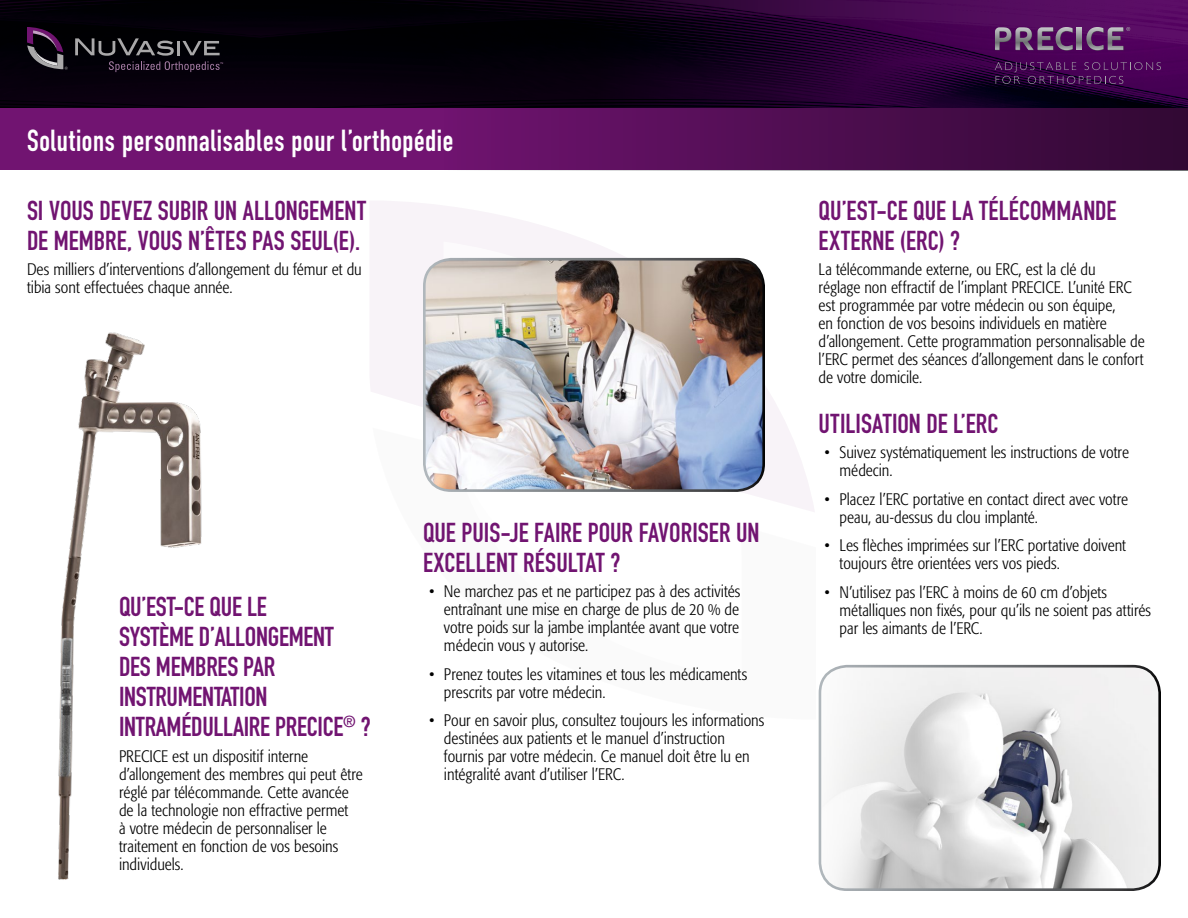
<style>
.page{position:relative;width:1188px;height:918px;background:#fff}
.page>*{position:absolute;margin:0;border:0;box-sizing:border-box;transform-origin:0 0}
.t1{font:30px "DIN Engschrift";letter-spacing:.02em;color:#fff;scale:.95 1}
.t2{font:27px/30px "DIN Engschrift Std";letter-spacing:-.005em;color:#711471}
.t3{font:300 condensed 16.5px/18px "Formata";color:#000}
</style>
<div class="page">
<img style="left:58px;top:332px;width:144px;height:548px">
<svg style="left:370px;top:201px;width:418px;height:227px"></svg>
<svg style="left:444px;top:242px;width:297px;height:17px"></svg>
<svg style="left:423px;top:428px;width:391px;height:84px"></svg>
<svg style="left:0;top:0;width:1188px;height:109px;background:#17011f"></svg>
<div style="left:0;top:109px;width:1188px;height:61px;background:linear-gradient(to right,#80177f,#380a3b)"></div>
<svg style="left:1081px;top:28px;width:1px;height:22px"></svg>
<svg style="left:995px;top:27px;width:78px;height:24px;background:#6f4977"></svg>
<svg style="left:1077px;top:27px;width:4px;height:23px"></svg>
<svg style="left:1086px;top:27px;width:44px;height:24px"></svg>
<svg style="left:995px;top:62px;width:166px;height:22px;background:#481055"></svg>
<img style="left:424px;top:259px;width:340px;height:232px">
<div style="left:423px;top:258px;width:342px;height:234px;border:3px solid #fff;border-radius:27px"></div>
<img style="left:820px;top:666px;width:340px;height:224px">
<div style="left:819px;top:665px;width:342px;height:226px;border:3px solid #fff;border-radius:27px"></div>
<svg style="left:27px;top:27px;width:41px;height:43px;background:#352638"></svg>
<svg style="left:75px;top:38px;width:148px;height:34px;background:#26222a"></svg>
<h1 class="t1" style="left:27px;top:123px;width:450px">Solutions personnalisables pour l’orthopédie</h1>
<h2 class="t2" style="left:27px;top:195px;width:341px">SI VOUS DEVEZ SUBIR UN ALLONGEMENT<br>DE MEMBRE, VOUS N’ÊTES PAS SEUL(E).</h2>
<p class="t3" style="left:27px;top:261px;width:336px">Des milliers d’interventions d’allongement du fémur et du tibia sont effectuées chaque année.</p>
<h2 class="t2" style="left:119px;top:592px;width:253px">QU’EST-CE QUE LE<br>SYSTÈME D’ALLONGEMENT<br>DES MEMBRES PAR<br>INSTRUMENTATION<br>INTRAMÉDULLAIRE PRECICE<sup>®</sup> ?</h2>
<p class="t3" style="left:119px;top:747px;width:245px">PRECICE est un dispositif interne d’allongement des membres qui peut être réglé par télécommande. Cette avancée de la technologie non effractive permet<br>à votre médecin de personnaliser le traitement en fonction de vos besoins individuels.</p>
<h2 class="t2" style="left:423px;top:517px;width:338px">QUE PUIS-JE FAIRE POUR FAVORISER UN<br>EXCELLENT RÉSULTAT ?</h2>
<p class="t3" style="left:444px;top:583px;width:298px;text-align:justify;text-indent:-15px">• Ne marchez pas et ne participez pas à des activités entraînant une mise en charge de plus de 20 % de votre poids sur la jambe implantée avant que votre médecin vous y autorise.</p>
<p class="t3" style="left:444px;top:665px;width:305px;text-indent:-15px">• Prenez toutes les vitamines et tous les médicaments prescrits par votre médecin.</p>
<p class="t3" style="left:444px;top:712px;width:322px;text-indent:-15px">• Pour en savoir plus, consultez toujours les informations destinées aux patients et le manuel d’instruction fournis par votre médecin. Ce manuel doit être lu en intégralité avant d’utiliser l’ERC.</p>
<h2 class="t2" style="left:819px;top:195px;width:299px">QU’EST-CE QUE LA TÉLÉCOMMANDE<br>EXTERNE (ERC) ?</h2>
<p class="t3" style="left:819px;top:261px;width:327px">La télécommande externe, ou ERC, est la clé du<br>réglage non effractif de l’implant PRECICE. L’unité ERC est programmée par votre médecin ou son équipe,<br>en fonction de vos besoins individuels en matière d’allongement. Cette programmation personnalisable de l’ERC permet des séances d’allongement dans le confort de votre domicile.</p>
<h2 class="t2" style="left:819px;top:409px;width:181px">UTILISATION DE L’ERC</h2>
<p class="t3" style="left:840px;top:444px;width:291px;text-indent:-15px">• Suivez systématiquement les instructions de votre médecin.</p>
<p class="t3" style="left:840px;top:490px;width:290px;text-indent:-15px">• Placez l’ERC portative en contact direct avec votre peau, au-dessus du clou implanté.</p>
<p class="t3" style="left:840px;top:537px;width:288px;text-indent:-15px">• Les flèches imprimées sur l’ERC portative doivent toujours être orientées vers vos pieds.</p>
<p class="t3" style="left:840px;top:583px;width:313px;text-indent:-15px">• N’utilisez pas l’ERC à moins de 60 cm d’objets métalliques non fixés, pour qu’ils ne soient pas attirés par les aimants de l’ERC.</p>
</div>
